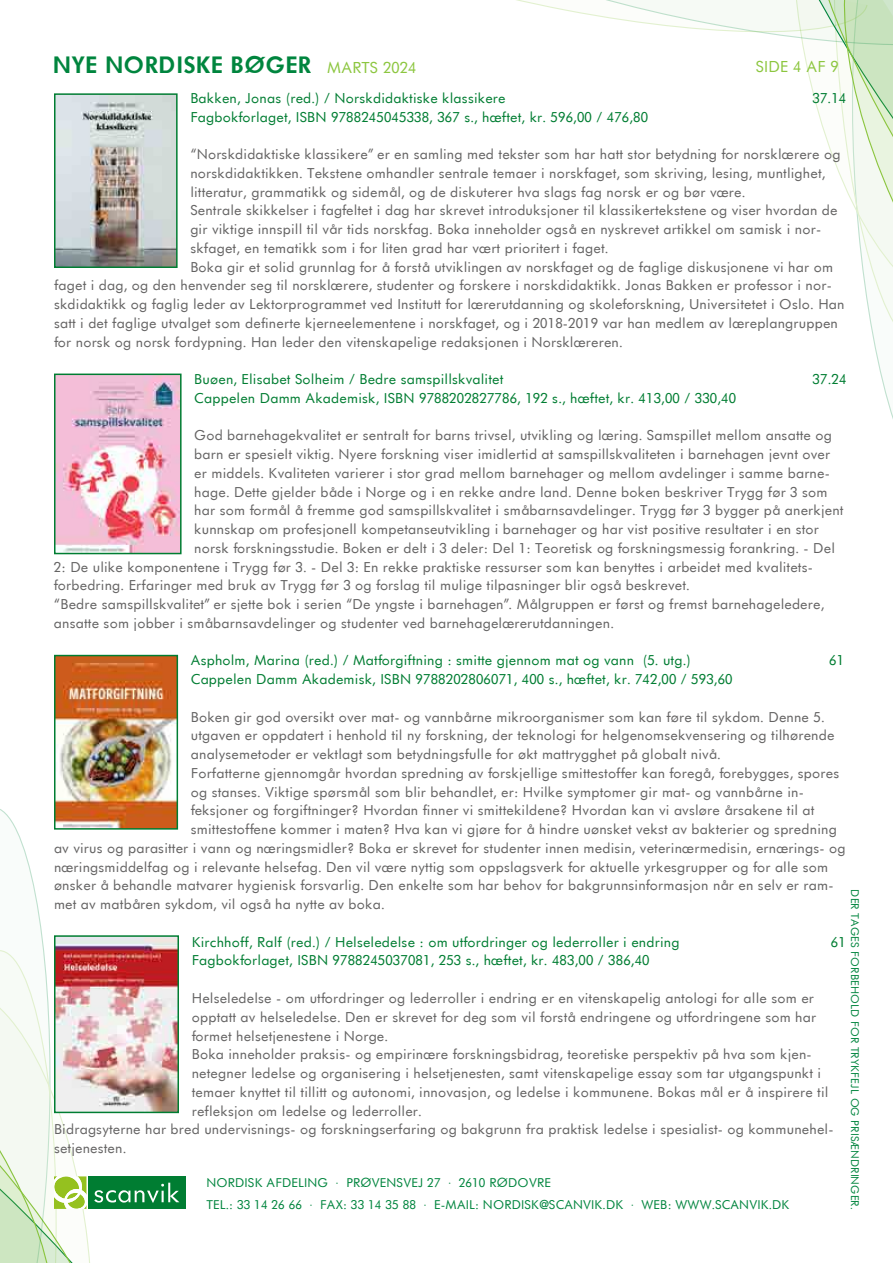
<style>
.page{position:relative;width:893px;height:1263px;background:#fff}
.page>*{position:absolute;margin:0;border:0;box-sizing:border-box;transform-origin:0 0}
.t1{font:700 22.5px "Futurist";color:#00853e}
.t2{font:15px "Futurist";color:#8cc63f}
.t3{font:13.5px "Futurist";color:#646363}
.t4{font:13.5px "Futurist";color:#007d32}
.t5{font:12px/22.4px "Futurist";color:#00853e}
.t6{font:10.5px "Futurist";color:#00853e}
.s1{font-weight:400;font-size:15px;color:#8cc63f}
</style>
<div class="page">
<svg style="left:516px;top:0;width:377px;height:419px"></svg>
<div style="left:88px;top:1176px;width:97px;height:33px;background:#007d32"></div>
<svg style="left:0;top:806px;width:179px;height:457px"></svg>
<img style="left:57px;top:96px;width:118px;height:169px">
<div style="left:54px;top:93px;width:124px;height:175px;border:2px solid #007d32"></div>
<img style="left:57px;top:377px;width:122px;height:174px">
<div style="left:54px;top:374px;width:128px;height:180px;border:2px solid #007d32"></div>
<img style="left:57px;top:658px;width:118px;height:169px">
<div style="left:54px;top:655px;width:124px;height:175px;border:2px solid #007d32"></div>
<img style="left:57px;top:938px;width:119px;height:172px">
<div style="left:54px;top:935px;width:125px;height:178px;border:2px solid #007d32"></div>
<h1 class="t1" style="left:53px;top:50px;width:365px">NYE NORDISKE BØGER <span class="s1">MARTS 2024</span></h1>
<p class="t2" style="left:756px;top:57px;width:85px">SIDE 4 AF 9</p>
<p class="t4" style="left:190px;top:89px;width:317px">Bakken, Jonas (red.) / Norskdidaktiske klassikere</p>
<p class="t4" style="left:812px;top:89px;width:35px">37.14</p>
<p class="t4" style="left:190px;top:108px;width:459px">Fagbokforlaget, ISBN 9788245045338, 367 s., hæftet, kr. 596,00 / 476,80</p>
<p class="t3" style="left:190px;top:146px;width:652px">“Norskdidaktiske klassikere” er en samling med tekster som har hatt stor betydning for norsklærere og</p>
<p class="t3" style="left:190px;top:164px;width:637px">norskdidaktikken. Tekstene omhandler sentrale temaer i norskfaget, som skriving, lesing, muntlighet,</p>
<p class="t3" style="left:190px;top:183px;width:557px">litteratur, grammatikk og sidemål, og de diskuterer hva slags fag norsk er og bør være.</p>
<p class="t3" style="left:190px;top:202px;width:649px">Sentrale skikkelser i fagfeltet i dag har skrevet introduksjoner til klassikertekstene og viser hvordan de</p>
<p class="t3" style="left:190px;top:221px;width:632px">gir viktige innspill til vår tids norskfag. Boka inneholder også en nyskrevet artikkel om samisk i nor-</p>
<p class="t3" style="left:190px;top:239px;width:420px">skfaget, en tematikk som i for liten grad har vært prioritert i faget.</p>
<p class="t3" style="left:190px;top:258px;width:644px">Boka gir et solid grunnlag for å forstå utviklingen av norskfaget og de faglige diskusjonene vi har om</p>
<p class="t3" style="left:54px;top:277px;width:779px">faget i dag, og den henvender seg til norsklærere, studenter og forskere i norskdidaktikk. Jonas Bakken er professor i nor-</p>
<p class="t3" style="left:54px;top:296px;width:792px">skdidaktikk og faglig leder av Lektorprogrammet ved Institutt for lærerutdanning og skoleforskning, Universitetet i Oslo. Han</p>
<p class="t3" style="left:54px;top:314px;width:786px">satt i det faglige utvalget som definerte kjerneelementene i norskfaget, og i 2018-2019 var han medlem av læreplangruppen</p>
<p class="t3" style="left:54px;top:333px;width:570px">for norsk og norsk fordypning. Han leder den vitenskapelige redaksjonen i Norsklæreren.</p>
<p class="t4" style="left:194px;top:371px;width:311px">Buøen, Elisabet Solheim / Bedre samspillskvalitet</p>
<p class="t4" style="left:813px;top:371px;width:35px">37.24</p>
<p class="t4" style="left:194px;top:389px;width:543px">Cappelen Damm Akademisk, ISBN 9788202827786, 192 s., hæftet, kr. 413,00 / 330,40</p>
<p class="t3" style="left:194px;top:427px;width:639px">God barnehagekvalitet er sentralt for barns trivsel, utvikling og læring. Samspillet mellom ansatte og</p>
<p class="t3" style="left:194px;top:446px;width:638px">barn er spesielt viktig. Nyere forskning viser imidlertid at samspillskvaliteten i barnehagen jevnt over</p>
<p class="t3" style="left:194px;top:464px;width:637px">er middels. Kvaliteten varierer i stor grad mellom barnehager og mellom avdelinger i samme barne-</p>
<p class="t3" style="left:194px;top:483px;width:635px">hage. Dette gjelder både i Norge og i en rekke andre land. Denne boken beskriver Trygg før 3 som</p>
<p class="t3" style="left:194px;top:502px;width:651px">har som formål å fremme god samspillskvalitet i småbarnsavdelinger. Trygg før 3 bygger på anerkjent</p>
<p class="t3" style="left:194px;top:521px;width:626px">kunnskap om profesjonell kompetanseutvikling i barnehager og har vist positive resultater i en stor</p>
<p class="t3" style="left:194px;top:539px;width:642px">norsk forskningsstudie. Boken er delt i 3 deler: Del 1: Teoretisk og forskningsmessig forankring. - Del</p>
<p class="t3" style="left:54px;top:558px;width:760px">2: De ulike komponentene i Trygg før 3. - Del 3: En rekke praktiske ressurser som kan benyttes i arbeidet med kvalitets-</p>
<p class="t3" style="left:54px;top:577px;width:637px">forbedring. Erfaringer med bruk av Trygg før 3 og forslag til mulige tilpasninger blir også beskrevet.</p>
<p class="t3" style="left:54px;top:596px;width:772px">“Bedre samspillskvalitet” er sjette bok i serien “De yngste i barnehagen”. Målgruppen er først og fremst barnehageledere,</p>
<p class="t3" style="left:54px;top:614px;width:562px">ansatte som jobber i småbarnsavdelinger og studenter ved barnehagelærerutdanningen.</p>
<p class="t4" style="left:191px;top:652px;width:502px">Aspholm, Marina (red.) / Matforgiftning : smitte gjennom mat og vann (5. utg.)</p>
<p class="t4" style="left:829px;top:652px;width:17px">61</p>
<p class="t4" style="left:191px;top:671px;width:543px">Cappelen Damm Akademisk, ISBN 9788202806071, 400 s., hæftet, kr. 742,00 / 593,60</p>
<p class="t3" style="left:191px;top:708px;width:635px">Boken gir god oversikt over mat- og vannbårne mikroorganismer som kan føre til sykdom. Denne 5.</p>
<p class="t3" style="left:191px;top:727px;width:645px">utgaven er oppdatert i henhold til ny forskning, der teknologi for helgenomsekvensering og tilhørende</p>
<p class="t3" style="left:191px;top:746px;width:532px">analysemetoder er vektlagt som betydningsfulle for økt mattrygghet på globalt nivå.</p>
<p class="t3" style="left:191px;top:764px;width:650px">Forfatterne gjennomgår hvordan spredning av forskjellige smittestoffer kan foregå, forebygges, spores</p>
<p class="t3" style="left:191px;top:783px;width:615px">og stanses. Viktige spørsmål som blir behandlet, er: Hvilke symptomer gir mat- og vannbårne in-</p>
<p class="t3" style="left:191px;top:802px;width:625px">feksjoner og forgiftninger? Hvordan finner vi smittekildene? Hvordan kan vi avsløre årsakene til at</p>
<p class="t3" style="left:191px;top:821px;width:648px">smittestoffene kommer i maten? Hva kan vi gjøre for å hindre uønsket vekst av bakterier og spredning</p>
<p class="t3" style="left:54px;top:839px;width:793px">av virus og parasitter i vann og næringsmidler? Boka er skrevet for studenter innen medisin, veterinærmedisin, ernærings- og</p>
<p class="t3" style="left:54px;top:858px;width:776px">næringsmiddelfag og i relevante helsefag. Den vil være nyttig som oppslagsverk for aktuelle yrkesgrupper og for alle som</p>
<p class="t3" style="left:54px;top:877px;width:781px">ønsker å behandle matvarer hygienisk forsvarlig. Den enkelte som har behov for bakgrunnsinformasjon når en selv er ram-</p>
<p class="t3" style="left:54px;top:896px;width:332px">met av matbåren sykdom, vil også ha nytte av boka.</p>
<p class="t4" style="left:192px;top:933px;width:489px">Kirchhoff, Ralf (red.) / Helseledelse : om utfordringer og lederroller i endring</p>
<p class="t4" style="left:831px;top:933px;width:17px">61</p>
<p class="t4" style="left:192px;top:952px;width:459px">Fagbokforlaget, ISBN 9788245037081, 253 s., hæftet, kr. 483,00 / 386,40</p>
<p class="t3" style="left:192px;top:989px;width:624px">Helseledelse - om utfordringer og lederroller i endring er en vitenskapelig antologi for alle som er</p>
<p class="t3" style="left:192px;top:1008px;width:626px">opptatt av helseledelse. Den er skrevet for deg som vil forstå endringene og utfordringene som har</p>
<p class="t3" style="left:192px;top:1027px;width:198px">formet helsetjenestene i Norge.</p>
<p class="t3" style="left:192px;top:1046px;width:622px">Boka inneholder praksis- og empirinære forskningsbidrag, teoretiske perspektiv på hva som kjen-</p>
<p class="t3" style="left:192px;top:1064px;width:631px">netegner ledelse og organisering i helsetjenesten, samt vitenskapelige essay som tar utgangspunkt i</p>
<p class="t3" style="left:192px;top:1083px;width:638px">temaer knyttet til tillitt og autonomi, innovasjon, og ledelse i kommunene. Bokas mål er å inspirere til</p>
<p class="t3" style="left:192px;top:1102px;width:232px">refleksjon om ledelse og lederroller.</p>
<p class="t3" style="left:54px;top:1121px;width:781px">Bidragsyterne har bred undervisnings- og forskningserfaring og bakgrunn fra praktisk ledelse i spesialist- og kommunehel-</p>
<p class="t3" style="left:54px;top:1139px;width:74px">setjenesten.</p>
<p class="t6" style="left:862px;top:889px;width:322px;rotate:90deg">DER TAGES FORBEHOLD FOR TRYKFEJL OG PRISÆNDRINGER.</p>
<p class="t5" style="left:206px;top:1171px;width:585px">NORDISK AFDELING · PRØVENSVEJ 27 · 2610 RØDOVRE<br>TEL.: 33 14 26 66 · FAX: 33 14 35 88 · E-MAIL: NORDISK@SCANVIK.DK · WEB: WWW.SCANVIK.DK</p>
</div>
